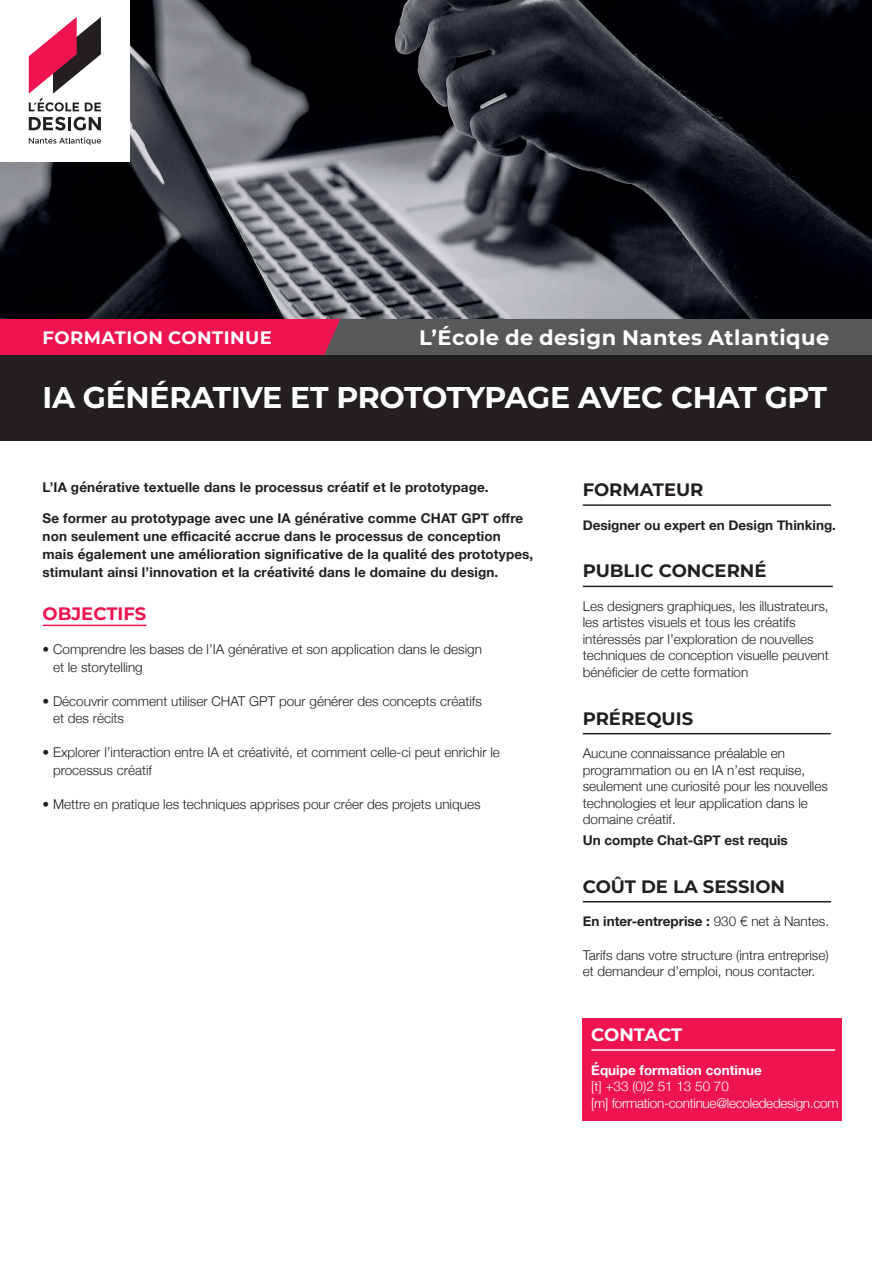
<style>
.page{position:relative;width:872px;height:1263px;background:#fff}
.page>*{position:absolute;margin:0;border:0;box-sizing:border-box;transform-origin:0 0}
.t1{font:700 30px "Montserrat";letter-spacing:-.015em;color:#fff}
.t2{font:700 21px "Montserrat";letter-spacing:.025em;color:#fff}
.t3{font:700 18px "Montserrat";color:#231f20}
.t4{font:700 18px "Montserrat";letter-spacing:.025em;color:#fff}
.t5{font:700 18px "Montserrat";color:#ed1450}
.t6{font:700 18px "Montserrat";letter-spacing:-.01em;color:#fff}
.t7{font:300 13.5px/16.5px "Helvetica Neue";color:#231f20}
.t8{font:700 13.5px/18px "Helvetica Neue";letter-spacing:.01em;color:#231f20}
.t9{font:300 13.5px/16.5px "Helvetica Neue";letter-spacing:-.02em;color:#fff}
.t10{font:700 13.5px "Helvetica Neue";color:#fff}
.s1{font-weight:300}
</style>
<div class="page">
<img style="left:0;top:0;width:872px;height:319px">
<div style="left:0;top:319px;width:872px;height:38px;background:#ed1450"></div>
<div style="left:324px;top:319px;width:548px;height:36px;background:#57585a"></div>
<div style="left:583px;top:1018px;width:259px;height:102px;background:#ed1450"></div>
<div style="left:0;top:355px;width:872px;height:86px;background:#231f20"></div>
<div style="left:0;top:0;width:130px;height:162px;background:#fff"></div>
<svg style="left:29px;top:117px;width:72px;height:13px"></svg>
<svg style="left:29px;top:17px;width:72px;height:94px"></svg>
<svg style="left:29px;top:137px;width:72px;height:8px"></svg>
<hr style="left:43px;top:625px;width:103px;height:1px;background:#ed1450">
<hr style="left:583px;top:504px;width:248px;height:2px;background:#231f20">
<hr style="left:583px;top:586px;width:249px;height:1px;background:#231f20">
<hr style="left:583px;top:733px;width:247px;height:1px;background:#231f20">
<hr style="left:583px;top:901px;width:248px;height:1px;background:#231f20">
<hr style="left:591px;top:1049px;width:244px;height:2px;background:#fff">
<h3 class="t4" style="left:43px;top:324px;width:231px">FORMATION CONTINUE</h3>
<h2 class="t2" style="left:419px;top:322px;width:412px">L’École de design Nantes Atlantique</h2>
<h1 class="t1" style="left:43px;top:376px;width:786px">IA GÉNÉRATIVE ET PROTOTYPAGE AVEC CHAT GPT</h1>
<p class="t8" style="left:43px;top:478px;width:448px">L’IA générative textuelle dans le processus créatif et le prototypage.</p>
<p class="t8" style="left:43px;top:509px;width:492px">Se former au prototypage avec une IA générative comme CHAT GPT offre non seulement une efficacité accrue dans le processus de conception mais également une amélioration significative de la qualité des prototypes, stimulant ainsi l’innovation et la créativité dans le domaine du design.</p>
<h3 class="t5" style="left:43px;top:601px;width:105px">OBJECTIFS</h3>
<p class="t7" style="left:53px;top:640px;width:430px;line-height:17.2px;text-indent:-11px">• Comprendre les bases de l’IA générative et son application dans le design et le storytelling</p>
<p class="t7" style="left:53px;top:691px;width:430px;line-height:17.2px;text-indent:-11px">• Découvrir comment utiliser CHAT GPT pour générer des concepts créatifs et des récits</p>
<p class="t7" style="left:53px;top:743px;width:448px;line-height:17.2px;text-indent:-11px">• Explorer l’interaction entre IA et créativité, et comment celle-ci peut enrichir le processus créatif</p>
<p class="t7" style="left:43px;top:795px;width:439px">• Mettre en pratique les techniques apprises pour créer des projets uniques</p>
<h3 class="t3" style="left:583px;top:477px;width:122px">FORMATEUR</h3>
<p class="t8" style="left:583px;top:516px;width:255px">Designer ou expert en Design Thinking.</p>
<h3 class="t3" style="left:583px;top:558px;width:185px">PUBLIC CONCERNÉ</h3>
<p class="t7" style="left:583px;top:597px;width:248px">Les designers graphiques, les illustrateurs, les artistes visuels et tous les créatifs intéressés par l’exploration de nouvelles techniques de conception visuelle peuvent bénéficier de cette formation</p>
<h3 class="t3" style="left:583px;top:705px;width:112px">PRÉREQUIS</h3>
<p class="t7" style="left:583px;top:744px;width:247px">Aucune connaissance préalable en programmation ou en IA n’est requise, seulement une curiosité pour les nouvelles technologies et leur application dans le domaine créatif.</p>
<p class="t8" style="left:583px;top:831px;width:206px">Un compte Chat-GPT est requis</p>
<h3 class="t3" style="left:583px;top:873px;width:204px">COÛT DE LA SESSION</h3>
<p class="t8" style="left:583px;top:913px;width:248px">En inter-entreprise : <span class="s1">930 € net à Nantes.</span></p>
<p class="t7" style="left:583px;top:946px;width:247px">Tarifs dans votre structure (intra entreprise) et demandeur d’emploi, nous contacter.</p>
<h3 class="t6" style="left:591px;top:1022px;width:92px">CONTACT</h3>
<p class="t10" style="left:591px;top:1059px;width:172px">Équipe formation continue</p>
<p class="t9" style="left:591px;top:1077px;width:249px">[t] +33 (0)2 51 13 50 70<br>[m] formation-continue@lecolededesign.com</p>
</div>
